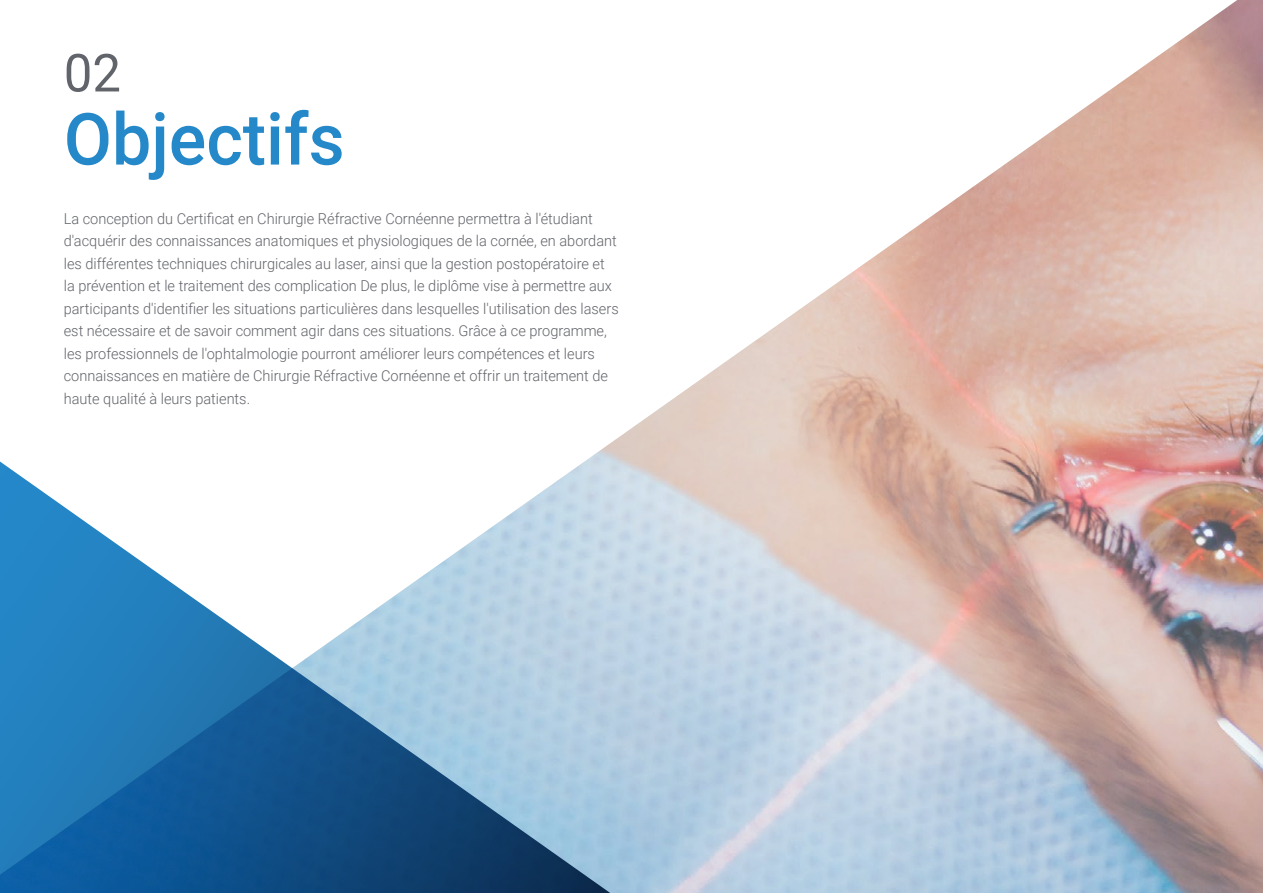
<style>
.page{position:relative;width:1263px;height:893px;background:#fff}
.page>*{position:absolute;margin:0;border:0;box-sizing:border-box;transform-origin:0 0}
.t1{font:500 72px "Roboto";color:#2488c9}
.t2{font:52.5px "Roboto";color:#61646a}
.t3{font:300 15px/22.5px "Roboto";color:#61646a}
</style>
<div class="page">
<img style="left:607px;top:0;width:656px;height:893px">
<svg style="left:0;top:446px;width:640px;height:447px"></svg>
<h2 class="t2" style="left:64px;top:36px;width:59px">02</h2>
<h1 class="t1" style="left:64px;top:89px;width:282px">Objectifs</h1>
<p class="t3" style="left:64px;top:207px;width:556px">La conception du Certificat en Chirurgie Réfractive Cornéenne permettra à l'étudiant d'acquérir des connaissances anatomiques et physiologiques de la cornée, en abordant les différentes techniques chirurgicales au laser, ainsi que la gestion postopératoire et la prévention et le traitement des complication De plus, le diplôme vise à permettre aux participants d'identifier les situations particulières dans lesquelles l'utilisation des lasers est nécessaire et de savoir comment agir dans ces situations. Grâce à ce programme, les professionnels de l'ophtalmologie pourront améliorer leurs compétences et leurs connaissances en matière de Chirurgie Réfractive Cornéenne et offrir un traitement de haute qualité à leurs patients.</p>
</div>
